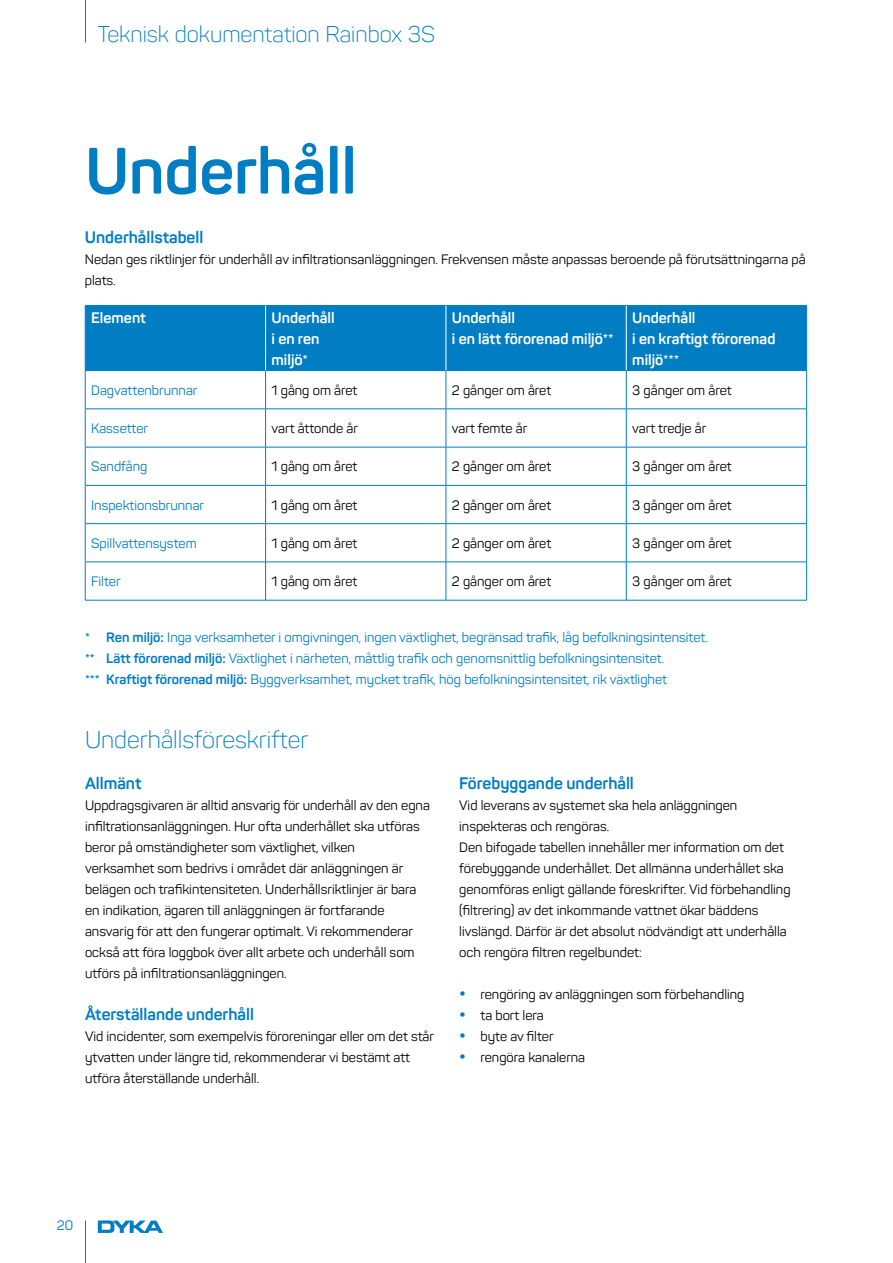
<style>
.page{position:relative;width:893px;height:1263px;background:#fff}
.page>*{position:absolute;margin:0;border:0;box-sizing:border-box;transform-origin:0 0}
.t1{font:700 64.5px "Panton";color:#007dc3}
.t2{font:300 24px "Panton";color:#007dc3}
.t3{font:300 22.5px "Panton";color:#007dc3}
.t4{font:700 16.5px "Panton";color:#007dc3}
.t5{font:700 15px/21px "Panton";color:#fff}
.t6{font:13.5px/21px "Panton";color:#000}
.t7{font:13.5px/21px "Panton";color:#007dc3}
.s1{font-weight:700}
.s2{color:#007dc3}
</style>
<div class="page">
<hr style="left:85px;top:1220px;width:1px;height:43px;background:#007dc3">
<svg style="left:98px;top:1220px;width:65px;height:13px"></svg>
<hr style="left:85px;top:0;width:1px;height:43px;background:#007dc3">
<div style="left:86px;top:306px;width:720px;height:64px;background:#007dc3"></div>
<hr style="left:85px;top:305px;width:181px;height:1px;background:#007dc3">
<hr style="left:85px;top:306px;width:1px;height:64px;background:#007dc3">
<hr style="left:266px;top:305px;width:180px;height:1px;background:#007dc3">
<hr style="left:446px;top:305px;width:180px;height:1px;background:#007dc3">
<hr style="left:626px;top:305px;width:181px;height:1px;background:#007dc3">
<hr style="left:806px;top:306px;width:1px;height:64px;background:#007dc3">
<hr style="left:85px;top:370px;width:181px;height:1px;background:#007dc3">
<hr style="left:85px;top:371px;width:1px;height:38px;background:#007dc3">
<hr style="left:266px;top:370px;width:180px;height:1px;background:#007dc3">
<hr style="left:265px;top:371px;width:1px;height:38px;background:#007dc3">
<hr style="left:446px;top:370px;width:180px;height:1px;background:#007dc3">
<hr style="left:446px;top:371px;width:1px;height:38px;background:#007dc3">
<hr style="left:626px;top:370px;width:181px;height:1px;background:#007dc3">
<hr style="left:626px;top:371px;width:1px;height:38px;background:#007dc3">
<hr style="left:806px;top:371px;width:1px;height:38px;background:#007dc3">
<hr style="left:85px;top:409px;width:181px;height:1px;background:#007dc3">
<hr style="left:85px;top:409px;width:1px;height:38px;background:#007dc3">
<hr style="left:266px;top:409px;width:180px;height:1px;background:#007dc3">
<hr style="left:265px;top:409px;width:1px;height:38px;background:#007dc3">
<hr style="left:446px;top:409px;width:180px;height:1px;background:#007dc3">
<hr style="left:446px;top:409px;width:1px;height:38px;background:#007dc3">
<hr style="left:626px;top:409px;width:181px;height:1px;background:#007dc3">
<hr style="left:626px;top:409px;width:1px;height:38px;background:#007dc3">
<hr style="left:806px;top:409px;width:1px;height:38px;background:#007dc3">
<hr style="left:85px;top:447px;width:181px;height:1px;background:#007dc3">
<hr style="left:85px;top:447px;width:1px;height:38px;background:#007dc3">
<hr style="left:266px;top:447px;width:180px;height:1px;background:#007dc3">
<hr style="left:265px;top:447px;width:1px;height:38px;background:#007dc3">
<hr style="left:446px;top:447px;width:180px;height:1px;background:#007dc3">
<hr style="left:446px;top:447px;width:1px;height:38px;background:#007dc3">
<hr style="left:626px;top:447px;width:181px;height:1px;background:#007dc3">
<hr style="left:626px;top:447px;width:1px;height:38px;background:#007dc3">
<hr style="left:806px;top:447px;width:1px;height:38px;background:#007dc3">
<hr style="left:85px;top:485px;width:181px;height:1px;background:#007dc3">
<hr style="left:85px;top:486px;width:1px;height:37px;background:#007dc3">
<hr style="left:266px;top:485px;width:180px;height:1px;background:#007dc3">
<hr style="left:265px;top:486px;width:1px;height:37px;background:#007dc3">
<hr style="left:446px;top:485px;width:180px;height:1px;background:#007dc3">
<hr style="left:446px;top:486px;width:1px;height:37px;background:#007dc3">
<hr style="left:626px;top:485px;width:181px;height:1px;background:#007dc3">
<hr style="left:626px;top:486px;width:1px;height:37px;background:#007dc3">
<hr style="left:806px;top:486px;width:1px;height:37px;background:#007dc3">
<hr style="left:85px;top:523px;width:181px;height:1px;background:#007dc3">
<hr style="left:85px;top:524px;width:1px;height:38px;background:#007dc3">
<hr style="left:266px;top:523px;width:180px;height:1px;background:#007dc3">
<hr style="left:265px;top:524px;width:1px;height:38px;background:#007dc3">
<hr style="left:446px;top:523px;width:180px;height:1px;background:#007dc3">
<hr style="left:446px;top:524px;width:1px;height:38px;background:#007dc3">
<hr style="left:626px;top:523px;width:181px;height:1px;background:#007dc3">
<hr style="left:626px;top:524px;width:1px;height:38px;background:#007dc3">
<hr style="left:806px;top:524px;width:1px;height:38px;background:#007dc3">
<hr style="left:85px;top:562px;width:181px;height:1px;background:#007dc3">
<hr style="left:85px;top:562px;width:1px;height:38px;background:#007dc3">
<hr style="left:266px;top:562px;width:180px;height:1px;background:#007dc3">
<hr style="left:265px;top:562px;width:1px;height:38px;background:#007dc3">
<hr style="left:446px;top:562px;width:180px;height:1px;background:#007dc3">
<hr style="left:446px;top:562px;width:1px;height:38px;background:#007dc3">
<hr style="left:626px;top:562px;width:181px;height:1px;background:#007dc3">
<hr style="left:626px;top:562px;width:1px;height:38px;background:#007dc3">
<hr style="left:806px;top:562px;width:1px;height:38px;background:#007dc3">
<hr style="left:85px;top:600px;width:181px;height:1px;background:#007dc3">
<hr style="left:266px;top:600px;width:180px;height:1px;background:#007dc3">
<hr style="left:446px;top:600px;width:180px;height:1px;background:#007dc3">
<hr style="left:626px;top:600px;width:181px;height:1px;background:#007dc3">
<hr style="left:265px;top:306px;width:1px;height:64px;background:#fff">
<hr style="left:446px;top:306px;width:1px;height:64px;background:#fff">
<hr style="left:626px;top:306px;width:1px;height:64px;background:#fff">
<h3 class="t3" style="left:98px;top:21px;width:339px">Teknisk dokumentation Rainbox 3S</h3>
<h1 class="t1" style="left:85px;top:131px;width:273px">Underhåll</h1>
<p class="t4" style="left:85px;top:227px;width:120px">Underhållstabell</p>
<p class="t6" style="left:85px;top:249px;width:722px">Nedan ges riktlinjer för underhåll av infiltrationsanläggningen. Frekvensen måste anpassas beroende på förutsättningarna på plats.</p>
<p class="t5" style="left:91px;top:307px;width:56px">Element</p>
<p class="t5" style="left:272px;top:307px;width:65px">Underhåll i en ren miljö*</p>
<p class="t5" style="left:452px;top:307px;width:163px">Underhåll<br>i en lätt förorenad miljö**</p>
<p class="t5" style="left:632px;top:307px;width:145px">Underhåll<br>i en kraftigt förorenad miljö***</p>
<p class="t7" style="left:91px;top:379px;width:108px">Dagvattenbrunnar</p>
<p class="t6" style="left:272px;top:379px;width:87px">1 gång om året</p>
<p class="t6" style="left:452px;top:379px;width:101px">2 gånger om året</p>
<p class="t6" style="left:632px;top:379px;width:101px">3 gånger om året</p>
<p class="t7" style="left:91px;top:418px;width:59px">Kassetter</p>
<p class="t6" style="left:272px;top:418px;width:88px">vart åttonde år</p>
<p class="t6" style="left:452px;top:418px;width:77px">vart femte år</p>
<p class="t6" style="left:632px;top:418px;width:76px">vart tredje år</p>
<p class="t7" style="left:91px;top:456px;width:58px">Sandfång</p>
<p class="t6" style="left:272px;top:456px;width:87px">1 gång om året</p>
<p class="t6" style="left:452px;top:456px;width:101px">2 gånger om året</p>
<p class="t6" style="left:632px;top:456px;width:101px">3 gånger om året</p>
<p class="t7" style="left:91px;top:494px;width:114px">Inspektionsbrunnar</p>
<p class="t6" style="left:272px;top:494px;width:87px">1 gång om året</p>
<p class="t6" style="left:452px;top:494px;width:101px">2 gånger om året</p>
<p class="t6" style="left:632px;top:494px;width:101px">3 gånger om året</p>
<p class="t7" style="left:91px;top:532px;width:107px">Spillvattensystem</p>
<p class="t6" style="left:272px;top:532px;width:87px">1 gång om året</p>
<p class="t6" style="left:452px;top:532px;width:101px">2 gånger om året</p>
<p class="t6" style="left:632px;top:532px;width:101px">3 gånger om året</p>
<p class="t7" style="left:91px;top:571px;width:31px">Filter</p>
<p class="t6" style="left:272px;top:571px;width:87px">1 gång om året</p>
<p class="t6" style="left:452px;top:571px;width:101px">2 gånger om året</p>
<p class="t6" style="left:632px;top:571px;width:101px">3 gånger om året</p>
<p class="t7" style="left:85px;top:627px;width:624px"><span class="s1">* Ren miljö:</span> Inga verksamheter i omgivningen, ingen växtlighet, begränsad trafik, låg befolkningsintensitet. <span class="s1">** Lätt förorenad miljö:</span> Växtlighet i närheten, måttlig trafik och genomsnittlig befolkningsintensitet.<br><span class="s1">*** Kraftigt förorenad miljö:</span> Byggverksamhet, mycket trafik, hög befolkningsintensitet, rik växtlighet</p>
<h2 class="t2" style="left:85px;top:725px;width:225px">Underhållsföreskrifter</h2>
<p class="t4" style="left:85px;top:773px;width:58px">Allmänt</p>
<p class="t6" style="left:85px;top:795px;width:346px">Uppdragsgivaren är alltid ansvarig för underhåll av den egna infiltrationsanläggningen. Hur ofta underhållet ska utföras beror på omständigheter som växtlighet, vilken<br>verksamhet som bedrivs i området där anläggningen är belägen och trafikintensiteten. Underhållsriktlinjer är bara en indikation, ägaren till anläggningen är fortfarande ansvarig för att den fungerar optimalt. Vi rekommenderar också att föra loggbok över allt arbete och underhåll som utförs på infiltrationsanläggningen.</p>
<p class="t4" style="left:85px;top:1004px;width:170px">Återställande underhåll</p>
<p class="t6" style="left:85px;top:1026px;width:351px">Vid incidenter, som exempelvis föroreningar eller om det står ytvatten under längre tid, rekommenderar vi bestämt att utföra återställande underhåll.</p>
<p class="t4" style="left:459px;top:773px;width:176px">Förebyggande underhåll</p>
<p class="t6" style="left:459px;top:795px;width:333px">Vid leverans av systemet ska hela anläggningen inspekteras och rengöras.<br>Den bifogade tabellen innehåller mer information om det förebyggande underhållet. Det allmänna underhållet ska genomföras enligt gällande föreskrifter. Vid förbehandling (filtrering) av det inkommande vattnet ökar bäddens livslängd. Därför är det absolut nödvändigt att underhålla och rengöra filtren regelbundet:</p>
<p class="t6" style="left:459px;top:984px;width:287px"><span class="s2">•</span> rengöring av anläggningen som förbehandling</p>
<p class="t6" style="left:459px;top:1005px;width:86px"><span class="s2">•</span> ta bort lera</p>
<p class="t6" style="left:459px;top:1026px;width:96px"><span class="s2">•</span> byte av filter</p>
<p class="t6" style="left:459px;top:1047px;width:127px"><span class="s2">•</span> rengöra kanalerna</p>
<p class="t7" style="left:57px;top:1215px;width:18px">20</p>
</div>
